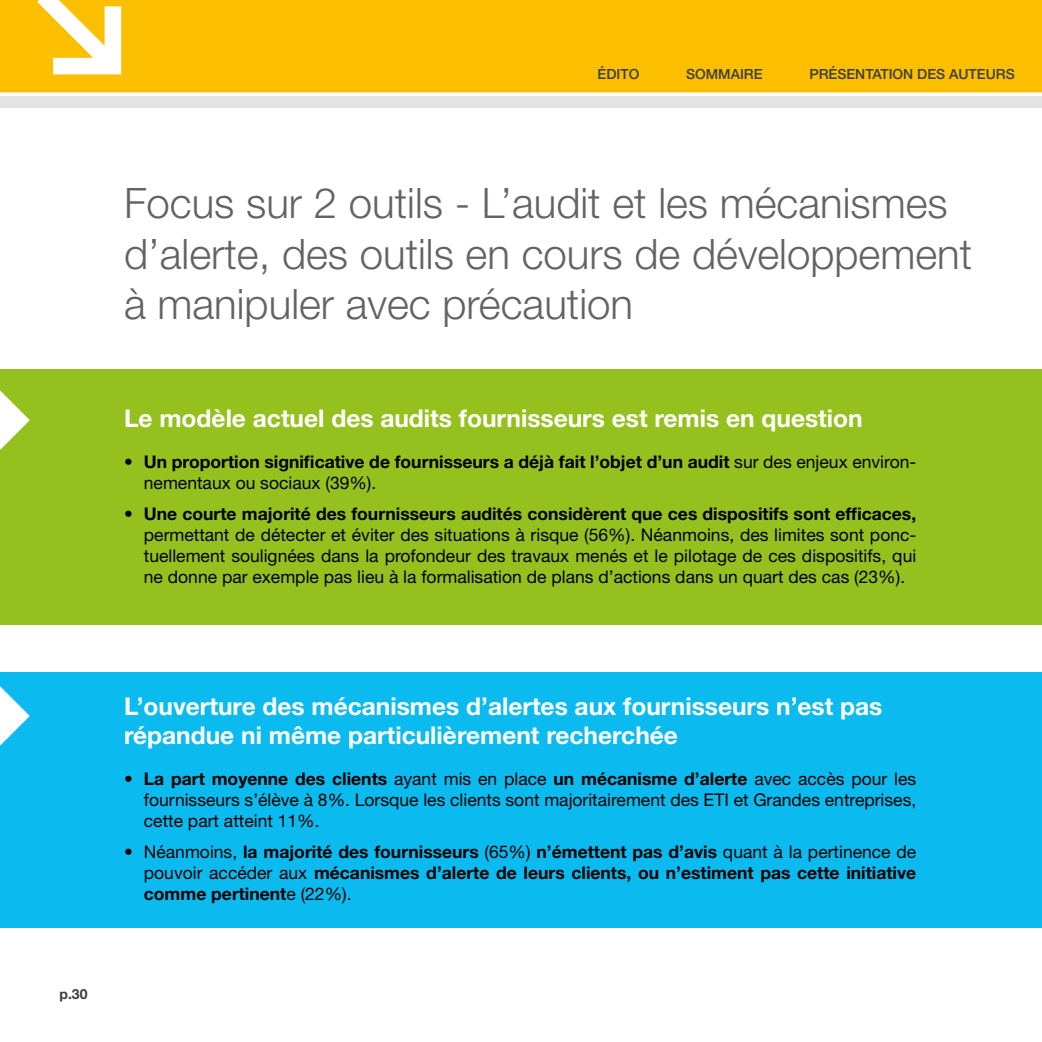
<style>
.page{position:relative;width:1042px;height:1042px;background:#fff}
.page>*{position:absolute;margin:0;border:0;box-sizing:border-box;transform-origin:0 0}
.Titre_des_parties{font:300 42px/50.4px "Helvetica Neue LT Std";color:#646363}
.paragraphe_courant{font:700 24.5px/29.4px "Helvetica Neue LT Std";color:#fff}
.t1{font:17.5px/21px "Helvetica Neue LT Std";color:#000;text-align:justify}
.t2{font:700 17.5px/21px "Helvetica Neue LT Std";color:#000}
.t3{font:500 14px "Helvetica Neue LT Std";color:#3c3c3b}
.t4{font:700 14px "Helvetica Neue LT Std";color:#3c3c3b}
.s1{font-weight:400}
.s2{font-weight:700}
</style>
<div class="page">
<div style="left:0;top:370px;width:1042px;height:255px;background:#95c11f"></div>
<div style="left:0;top:672px;width:1042px;height:256px;background:#0bbbef"></div>
<div style="left:0;top:0;width:1042px;height:108px;background:#e3e3e3"></div>
<div style="left:0;top:0;width:1042px;height:96px;background:#fcbf00"></div>
<svg style="left:37px;top:0;width:84px;height:74px;background:#fde084"></svg>
<svg style="left:0;top:390px;width:30px;height:60px"></svg>
<svg style="left:0;top:686px;width:30px;height:60px"></svg>
<p class="t3" style="left:597px;top:66px;width:43px">ÉDITO</p>
<p class="t3" style="left:686px;top:66px;width:78px">SOMMAIRE</p>
<p class="t3" style="left:809px;top:66px;width:207px">PRÉSENTATION DES AUTEURS</p>
<p class="Titre_des_parties" style="left:124px;top:177px;width:849px">Focus sur 2 outils - L’audit et les mécanismes d’alerte, des outils en cours de développement à manipuler avec précaution</p>
<p class="paragraphe_courant" style="left:124px;top:403px;width:740px">Le modèle actuel des audits fournisseurs est remis en question</p>
<p class="t2" style="left:144px;top:450px;width:774px;text-indent:-20px">• Un proportion significative de fournisseurs a déjà fait l’objet d’un audit <span class="s1">sur des enjeux environ&shy;nementaux ou sociaux (39%).</span></p>
<p class="t1" style="left:144px;top:503px;width:774px;text-indent:-20px"><span class="s2">• Une courte majorité des fournisseurs audités considèrent que ces dispositifs sont efficaces, </span>permettant de détecter et éviter des situations à risque (56%). Néanmoins, des limites sont ponc&shy;tuellement soulignées dans la profondeur des travaux menés et le pilotage de ces dispositifs, qui ne donne par exemple pas lieu à la formalisation de plans d’actions dans un quart des cas (23%).</p>
<p class="t4" style="left:60px;top:985px;width:30px">p.30</p>
<p class="paragraphe_courant" style="left:124px;top:690px;width:760px">L’ouverture des mécanismes d’alertes aux fournisseurs n’est pas répandue ni même particulièrement recherchée</p>
<p class="t1" style="left:144px;top:768px;width:774px;text-indent:-20px"><span class="s2">• La part moyenne des clients</span> ayant mis en place <span class="s2">un mécanisme d’alerte</span> avec accès pour les fournisseurs s’élève à 8%. Lorsque les clients sont majoritairement des ETI et Grandes entreprises, cette part atteint 11%.</p>
<p class="t2" style="left:144px;top:841px;width:774px;text-align:justify;text-indent:-20px"><span class="s1">• Néanmoins,</span> la majorité des fournisseurs <span class="s1">(65%)</span> n’émettent pas d’avis <span class="s1">quant à la pertinence de pouvoir accéder aux</span> mécanismes d’alerte de leurs clients, ou n’estiment pas cette initiative comme pertinent<span class="s1">e (22%).</span></p>
</div>
